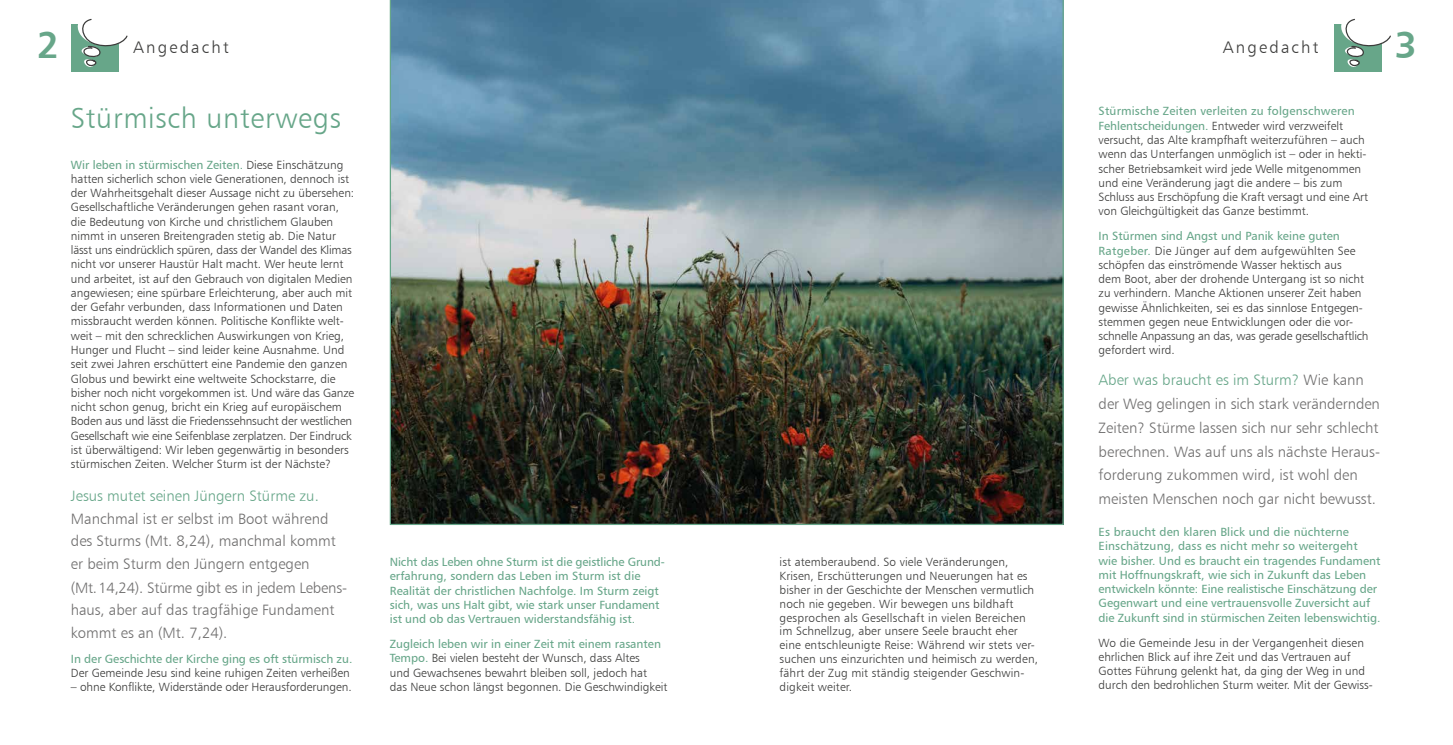
<style>
.page{position:relative;width:1453px;height:745px;background:#fff}
.page>*{position:absolute;margin:0;border:0;box-sizing:border-box;transform-origin:0 0}
.t1{font:37.5px "Humanist 777 BT Bold B";color:#67a689}
.t2{font:28.75px "Humanist 777 BT Light B";letter-spacing:.025em;color:#67a689}
.t3{font:16.75px "Humanist 777 BT Light B";letter-spacing:.13em;color:#3c3c3b}
.t4{font:15px/23.8px "Humanist 777 BT Light B";color:#706f6f}
.t5{font:15px "Humanist 777 BT Light B";color:#67a689}
.t6{font:11.88px/14.2px "Humanist 777 BT Light B";color:#3c3c3b}
.t7{font:11.88px/14.2px "Humanist 777 BT Roman B";color:#67a689}
.s1{font-family:"Humanist 777 BT Light B";color:#3c3c3b}
.s2{font-family:"Humanist 777 BT Roman B";color:#67a689}
.s3{color:#67a689}
</style>
<div class="page">
<div style="left:71px;top:24px;width:48px;height:48px;background:#67a689"></div>
<svg style="left:77px;top:18px;width:51px;height:49px"></svg>
<div style="left:1334px;top:24px;width:48px;height:48px;background:#67a689"></div>
<svg style="left:1341px;top:18px;width:50px;height:49px"></svg>
<img style="left:390px;top:0;width:674px;height:524px">
<h1 class="t1" style="left:37px;top:21px;width:24px">2</h1>
<h3 class="t3" style="left:133px;top:37px;width:97px">Angedacht</h3>
<h3 class="t3" style="left:1223px;top:37px;width:97px">Angedacht</h3>
<h1 class="t1" style="left:1395px;top:21px;width:24px">3</h1>
<h2 class="t2" style="left:71px;top:100px;width:271px">Stürmisch unterwegs</h2>
<p class="t7" style="left:71px;top:157px;width:274px">Wir leben in stürmischen Zeiten. <span class="s1">Diese Einschätzung</span></p>
<p class="t6" style="left:71px;top:171px;width:285px">hatten sicherlich schon viele Generationen, dennoch ist der Wahrheitsgehalt dieser Aussage nicht zu übersehen:<br>Gesellschaftliche Veränderungen gehen rasant voran, die Bedeutung von Kirche und christlichem Glauben nimmt in unseren Breitengraden stetig ab. Die Natur lässt uns eindrücklich spüren, dass der Wandel des Klimas nicht vor unserer Haustür Halt macht. Wer heute lernt und arbeitet, ist auf den Gebrauch von digitalen Medien angewiesen; eine spürbare Erleichterung, aber auch mit der Gefahr verbunden, dass Informationen und Daten missbraucht werden können. Politische Konflikte welt&shy;weit – mit den schrecklichen Auswirkungen von Krieg, Hunger und Flucht – sind leider keine Ausnahme. Und seit zwei Jahren erschüttert eine Pandemie den ganzen Globus und bewirkt eine weltweite Schockstarre, die bisher noch nicht vorgekommen ist. Und wäre das Ganze nicht schon genug, bricht ein Krieg auf europäischem Boden aus und lässt die Friedenssehnsucht der westlichen Gesellschaft wie eine Seifenblase zerplatzen. Der Eindruck ist überwältigend: Wir leben gegenwärtig in besonders stürmischen Zeiten. Welcher Sturm ist der Nächste?</p>
<p class="t5" style="left:71px;top:486px;width:249px">Jesus mutet seinen Jüngern Stürme zu.</p>
<p class="t4" style="left:71px;top:506px;width:276px;line-height:22.8px">Manchmal ist er selbst im Boot während des Sturms (Mt. 8,24), manchmal kommt er beim Sturm den Jüngern entgegen (Mt.14,24). Stürme gibt es in jedem Lebens&shy;haus, aber auf das tragfähige Fundament kommt es an (Mt. 7,24).</p>
<p class="t7" style="left:71px;top:650px;width:283px">In der Geschichte der Kirche ging es oft stürmisch zu.</p>
<p class="t6" style="left:71px;top:665px;width:280px">Der Gemeinde Jesu sind keine ruhigen Zeiten verheißen</p>
<p class="t6" style="left:71px;top:679px;width:283px">– ohne Konflikte, Widerstände oder Herausforderungen.</p>
<p class="t7" style="left:390px;top:554px;width:277px">Nicht das Leben ohne Sturm ist die geistliche Grund&shy;erfahrung, sondern das Leben im Sturm ist die Realität der christlichen Nachfolge. Im Sturm zeigt sich, was uns Halt gibt, wie stark unser Fundament ist und ob das Vertrauen widerstandsfähig ist.</p>
<p class="t7" style="left:390px;top:636px;width:273px">Zugleich leben wir in einer Zeit mit einem rasanten</p>
<p class="t6" style="left:390px;top:650px;width:279px"><span class="s2">Tempo.</span> Bei vielen besteht der Wunsch, dass Altes<br>und Gewachsenes bewahrt bleiben soll, jedoch hat<br>das Neue schon längst begonnen. Die Geschwindigkeit</p>
<p class="t6" style="left:780px;top:554px;width:260px;line-height:13.9px">ist atemberaubend. So viele Veränderungen, Krisen, -Erschütterungen und Neuerungen hat es bisher in der Geschichte der Menschen vermutlich noch nie gegeben. Wir bewegen uns bildhaft gesprochen als Gesellschaft in vielen Bereichen im Schnellzug, aber unsere Seele braucht eher eine entschleunigte Reise: Während wir stets ver&shy;suchen uns einzurichten und heimisch zu werden, fährt der Zug mit ständig steigender Geschwin&shy;digkeit weiter.</p>
<p class="t7" style="left:1098px;top:104px;width:258px">Stürmische Zeiten verleiten zu folgenschweren</p>
<p class="t6" style="left:1098px;top:118px;width:271px"><span class="s2">Fehlentscheidungen.</span> Entweder wird verzweifelt versucht, das Alte krampfhaft weiterzuführen – auch wenn das Unterfangen unmöglich ist – oder in hekti&shy;scher Betriebsamkeit wird jede Welle mitgenommen und eine Veränderung jagt die andere – bis zum Schluss aus Erschöpfung die Kraft versagt und eine Art von Gleichgültigkeit das Ganze bestimmt.</p>
<p class="t7" style="left:1098px;top:228px;width:243px">In Stürmen sind Angst und Panik keine guten</p>
<p class="t6" style="left:1098px;top:243px;width:271px"><span class="s2">Ratgeber.</span> Die Jünger auf dem aufgewühlten See schöpfen das einströmende Wasser hektisch aus<br>dem Boot, aber der drohende Untergang ist so nicht zu verhindern. Manche Aktionen unserer Zeit haben gewisse Ähnlichkeiten, sei es das sinnlose Entgegen&shy;stemmen gegen neue Entwicklungen oder die vor&shy;schnelle Anpassung an das, was gerade gesellschaftlich gefordert wird.</p>
<p class="t4" style="left:1098px;top:367px;width:283px"><span class="s3">Aber was braucht es im Sturm?</span> Wie kann der Weg gelingen in sich stark verändernden Zeiten? Stürme lassen sich nur sehr schlecht berechnen. Was auf uns als nächste Heraus&shy;forderung zukommen wird, ist wohl den meisten Menschen noch gar nicht bewusst.</p>
<p class="t7" style="left:1098px;top:524px;width:283px">Es braucht den klaren Blick und die nüchterne Einschätzung, dass es nicht mehr so weitergeht<br>wie bisher. Und es braucht ein tragendes Fundament mit Hoffnungskraft, wie sich in Zukunft das Leben entwickeln könnte: Eine realistische Einschätzung der Gegenwart und eine vertrauensvolle Zuversicht auf die Zukunft sind in stürmischen Zeiten lebenswichtig.</p>
<p class="t6" style="left:1098px;top:634px;width:276px">Wo die Gemeinde Jesu in der Vergangenheit diesen ehrlichen Blick auf ihre Zeit und das Vertrauen auf Gottes Führung gelenkt hat, da ging der Weg in und durch den bedrohlichen Sturm weiter. Mit der Gewiss-</p>
</div>
